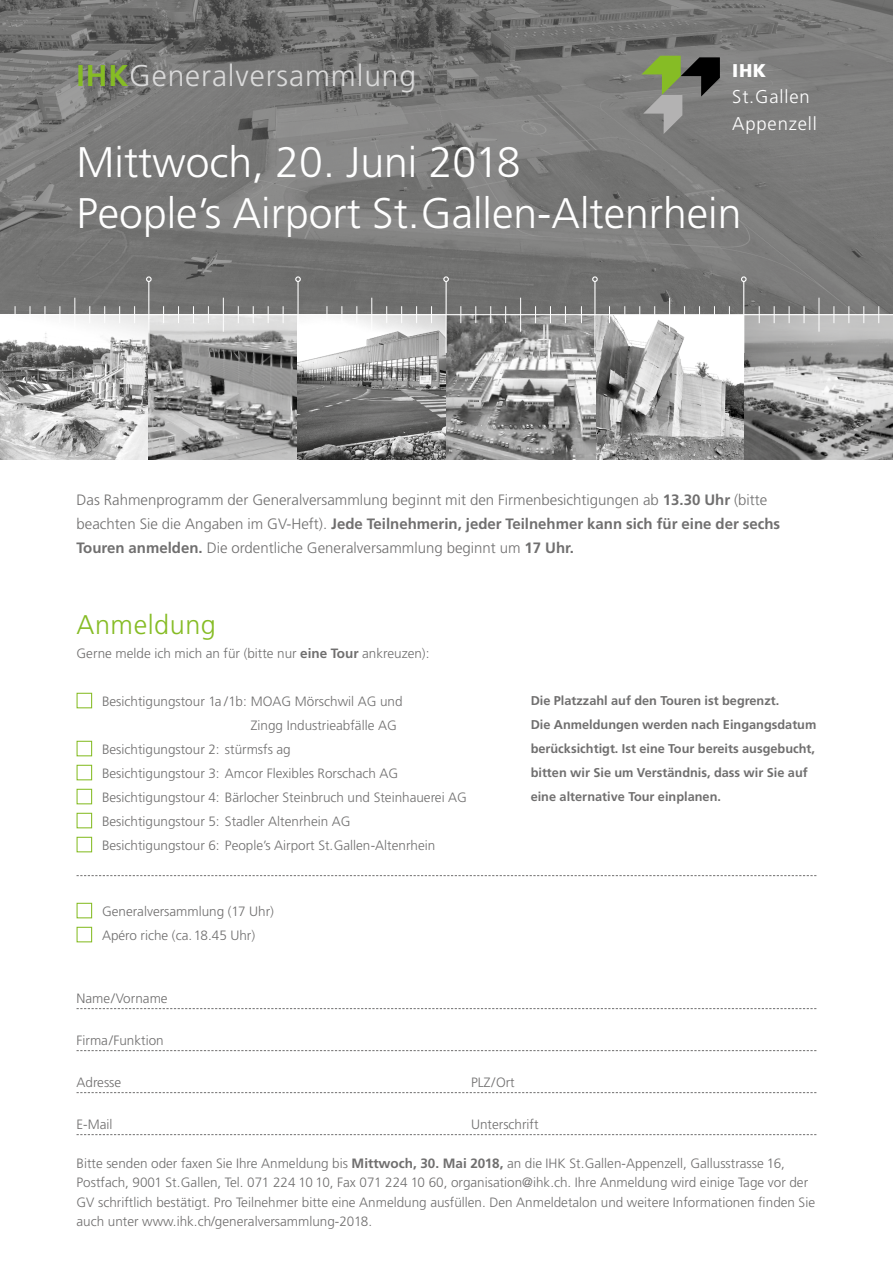
<style>
.page{position:relative;width:893px;height:1263px;background:#fff}
.page>*{position:absolute;margin:0;border:0;box-sizing:border-box;transform-origin:0 0}
.t1{font:300 42.75px/51.3px "Frutiger LT Std";color:#fff}
.t2{font:300 30px "Frutiger LT Std";letter-spacing:.03em;color:#dadada}
.t3{font:300 27px "Frutiger LT Std";letter-spacing:.02em;color:#86bc25}
.t4{font:300 18.45px/26.5px "Frutiger LT Std";letter-spacing:.045em;color:#fff}
.t5{font:900 18.45px "Frutiger LT Std";color:#fff}
.t6{font:300 15px/24px "Frutiger LT Std";color:#706f6f}
.t7{font:300 13.5px/19.5px "Frutiger LT Std";color:#706f6f}
.t8{font:700 12.75px/24px "Frutiger LT Std";color:#706f6f}
.s1{font-weight:700;color:#86bc25}
.s2{font-weight:700}
</style>
<div class="page">
<img style="left:0;top:315px;width:893px;height:144px">
<svg style="left:0;top:0;width:893px;height:314px;background:#787777"></svg>
<svg style="left:77px;top:1008px;width:739px;height:1px"></svg>
<svg style="left:77px;top:1050px;width:739px;height:1px"></svg>
<svg style="left:77px;top:1092px;width:739px;height:1px"></svg>
<svg style="left:77px;top:1134px;width:739px;height:1px"></svg>
<div style="left:77px;top:693px;width:15px;height:15px;background:#fff;border:1px solid #86bc25"></div>
<div style="left:77px;top:741px;width:15px;height:15px;background:#fff;border:1px solid #86bc25"></div>
<div style="left:77px;top:765px;width:15px;height:15px;background:#fff;border:1px solid #86bc25"></div>
<div style="left:77px;top:789px;width:15px;height:15px;background:#fff;border:1px solid #86bc25"></div>
<div style="left:77px;top:813px;width:15px;height:15px;background:#fff;border:1px solid #86bc25"></div>
<div style="left:77px;top:837px;width:15px;height:15px;background:#fff;border:1px solid #86bc25"></div>
<div style="left:77px;top:903px;width:15px;height:15px;background:#fff;border:1px solid #86bc25"></div>
<div style="left:77px;top:927px;width:15px;height:15px;background:#fff;border:1px solid #86bc25"></div>
<hr style="left:148px;top:281px;width:1px;height:72px;background:#fff">
<svg style="left:146px;top:276px;width:6px;height:6px"></svg>
<svg style="left:163px;top:306px;width:1px;height:17px"></svg>
<svg style="left:460px;top:306px;width:1px;height:17px"></svg>
<svg style="left:609px;top:306px;width:1px;height:17px"></svg>
<svg style="left:759px;top:306px;width:1px;height:17px"></svg>
<svg style="left:15px;top:306px;width:1px;height:17px"></svg>
<svg style="left:178px;top:306px;width:1px;height:17px"></svg>
<svg style="left:327px;top:306px;width:1px;height:17px"></svg>
<svg style="left:475px;top:306px;width:1px;height:17px"></svg>
<svg style="left:624px;top:306px;width:1px;height:17px"></svg>
<svg style="left:774px;top:306px;width:1px;height:17px"></svg>
<svg style="left:30px;top:306px;width:1px;height:17px"></svg>
<svg style="left:193px;top:306px;width:1px;height:17px"></svg>
<svg style="left:341px;top:306px;width:1px;height:17px"></svg>
<svg style="left:490px;top:306px;width:1px;height:17px"></svg>
<svg style="left:639px;top:306px;width:1px;height:17px"></svg>
<svg style="left:789px;top:306px;width:1px;height:17px"></svg>
<svg style="left:45px;top:306px;width:1px;height:17px"></svg>
<svg style="left:208px;top:306px;width:1px;height:17px"></svg>
<svg style="left:356px;top:306px;width:1px;height:17px"></svg>
<svg style="left:505px;top:306px;width:1px;height:17px"></svg>
<svg style="left:654px;top:306px;width:1px;height:17px"></svg>
<svg style="left:804px;top:306px;width:1px;height:17px"></svg>
<svg style="left:60px;top:306px;width:1px;height:17px"></svg>
<hr style="left:223px;top:298px;width:1px;height:34px;background:#fff">
<hr style="left:371px;top:298px;width:1px;height:34px;background:#fff">
<hr style="left:520px;top:298px;width:1px;height:34px;background:#fff">
<hr style="left:669px;top:298px;width:1px;height:34px;background:#fff">
<hr style="left:819px;top:298px;width:1px;height:34px;background:#fff">
<hr style="left:74px;top:298px;width:1px;height:34px;background:#fff">
<svg style="left:238px;top:306px;width:1px;height:17px"></svg>
<svg style="left:386px;top:306px;width:1px;height:17px"></svg>
<svg style="left:535px;top:306px;width:1px;height:17px"></svg>
<svg style="left:684px;top:306px;width:1px;height:17px"></svg>
<svg style="left:833px;top:306px;width:1px;height:17px"></svg>
<svg style="left:89px;top:306px;width:1px;height:17px"></svg>
<svg style="left:253px;top:306px;width:1px;height:17px"></svg>
<svg style="left:401px;top:306px;width:1px;height:17px"></svg>
<svg style="left:550px;top:306px;width:1px;height:17px"></svg>
<svg style="left:699px;top:306px;width:1px;height:17px"></svg>
<svg style="left:848px;top:306px;width:1px;height:17px"></svg>
<svg style="left:104px;top:306px;width:1px;height:17px"></svg>
<svg style="left:268px;top:306px;width:1px;height:17px"></svg>
<svg style="left:416px;top:306px;width:1px;height:17px"></svg>
<svg style="left:565px;top:306px;width:1px;height:17px"></svg>
<svg style="left:714px;top:306px;width:1px;height:17px"></svg>
<svg style="left:863px;top:306px;width:1px;height:17px"></svg>
<svg style="left:119px;top:306px;width:1px;height:17px"></svg>
<svg style="left:283px;top:306px;width:1px;height:17px"></svg>
<svg style="left:431px;top:306px;width:1px;height:17px"></svg>
<svg style="left:581px;top:306px;width:1px;height:17px"></svg>
<svg style="left:729px;top:306px;width:1px;height:17px"></svg>
<svg style="left:878px;top:306px;width:1px;height:17px"></svg>
<svg style="left:134px;top:306px;width:1px;height:17px"></svg>
<hr style="left:297px;top:281px;width:2px;height:72px;background:#fff">
<svg style="left:295px;top:276px;width:6px;height:6px"></svg>
<hr style="left:446px;top:281px;width:1px;height:72px;background:#fff">
<svg style="left:443px;top:276px;width:6px;height:6px"></svg>
<hr style="left:594px;top:281px;width:1px;height:72px;background:#fff">
<svg style="left:592px;top:276px;width:6px;height:6px"></svg>
<hr style="left:743px;top:281px;width:1px;height:72px;background:#fff">
<svg style="left:741px;top:276px;width:6px;height:6px"></svg>
<hr style="left:0;top:314px;width:893px;height:1px;background:#fff">
<svg style="left:77px;top:875px;width:740px;height:1px"></svg>
<svg style="left:641px;top:56px;width:79px;height:78px;background:#757c68"></svg>
<h2 class="t2" style="left:77px;top:59px;width:341px"><span class="s1">IHK</span>Generalversammlung</h2>
<h3 class="t5" style="left:732px;top:59px;width:35px">IHK</h3>
<h3 class="t4" style="left:732px;top:84px;width:86px">St.Gallen<br>Appenzell</h3>
<h1 class="t1" style="left:77px;top:137px;width:666px">Mittwoch, 20. Juni 2018<br>People’s Airport St.Gallen-Altenrhein</h1>
<p class="t6" style="left:77px;top:488px;width:705px">Das Rahmenprogramm der Generalversammlung beginnt mit den Firmenbesichtigungen ab <span class="s2">13.30 Uhr</span> (bitte beachten Sie die Angaben im GV-Heft). <span class="s2">Jede Teilnehmerin, jeder Teilnehmer kann sich für eine der sechs<br>Touren anmelden.</span> Die ordentliche Generalversammlung beginnt um <span class="s2">17 Uhr.</span></p>
<h3 class="t3" style="left:77px;top:609px;width:141px">Anmeldung</h3>
<p class="t7" style="left:77px;top:643px;width:354px">Gerne melde ich mich an für (bitte nur <span class="s2">eine Tour</span> ankreuzen):</p>
<p class="t7" style="left:102px;top:691px;width:302px">Besichtigungstour 1a /1b: MOAG Mörschwil AG und</p>
<p class="t7" style="left:251px;top:715px;width:147px">Zingg Industrieabfälle AG</p>
<p class="t7" style="left:102px;top:739px;width:190px">Besichtigungstour 2: stürmsfs ag</p>
<p class="t7" style="left:102px;top:763px;width:298px">Besichtigungstour 3: Amcor Flexibles Rorschach AG</p>
<p class="t7" style="left:102px;top:787px;width:366px">Besichtigungstour 4: Bärlocher Steinbruch und Steinhauerei AG</p>
<p class="t7" style="left:102px;top:811px;width:250px">Besichtigungstour 5: Stadler Altenrhein AG</p>
<p class="t7" style="left:102px;top:835px;width:335px">Besichtigungstour 6: People’s Airport St.Gallen-Altenrhein</p>
<p class="t7" style="left:102px;top:899px;width:173px;line-height:24px">Generalversammlung (17 Uhr)<br>Apéro riche (ca. 18.45 Uhr)</p>
<p class="t8" style="left:531px;top:689px;width:287px">Die Platzzahl auf den Touren ist begrenzt.<br>Die Anmeldungen werden nach Eingangsdatum berücksichtigt. Ist eine Tour bereits ausgebucht, bitten wir Sie um Verständnis, dass wir Sie auf eine alternative Tour einplanen.</p>
<p class="t7" style="left:77px;top:988px;width:93px">Name/Vorname</p>
<p class="t7" style="left:77px;top:1030px;width:89px">Firma/Funktion</p>
<p class="t7" style="left:77px;top:1072px;width:46px">Adresse</p>
<p class="t7" style="left:471px;top:1072px;width:45px">PLZ/Ort</p>
<p class="t7" style="left:77px;top:1114px;width:37px">E-Mail</p>
<p class="t7" style="left:471px;top:1114px;width:69px">Unterschrift</p>
<p class="t7" style="left:77px;top:1153px;width:740px">Bitte senden oder faxen Sie Ihre Anmeldung bis <span class="s2">Mittwoch, 30. Mai 2018,</span> an die IHK St.Gallen-Appenzell, Gallusstrasse 16, Postfach, 9001 St.Gallen, Tel. 071 224 10 10, Fax 071 224 10 60, organisation@ihk.ch. Ihre Anmeldung wird einige Tage vor der GV schriftlich bestätigt. Pro Teilnehmer bitte eine Anmeldung ausfüllen. Den Anmeldetalon und weitere Informationen finden Sie auch unter www.ihk.ch/generalversammlung-2018.</p>
</div>
